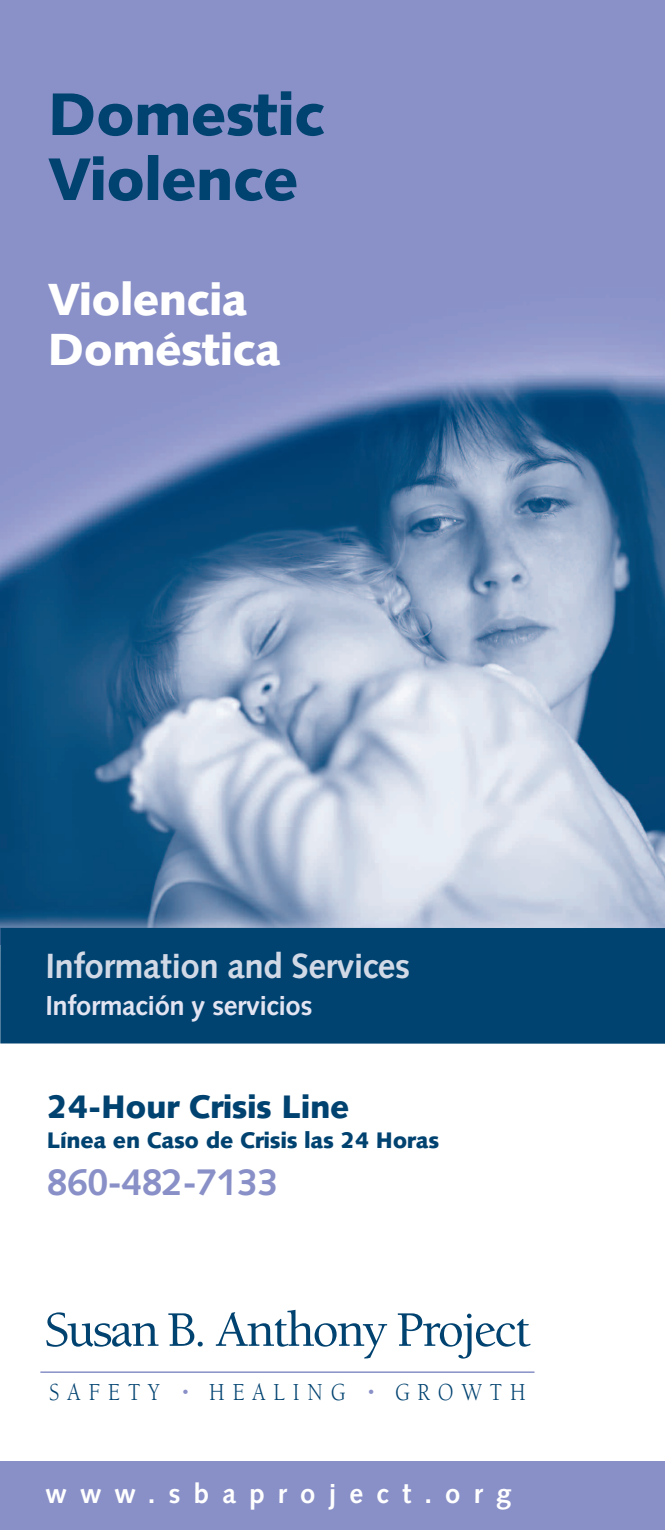
<style>
.page{position:relative;width:665px;height:1530px;background:#fff}
.page>*{position:absolute;margin:0;border:0;box-sizing:border-box;transform-origin:0 0}
.t1{font:900 60px/65px "Syntax";letter-spacing:-.015em;color:#004270}
.t2{font:500 51px "Berkeley";letter-spacing:-.045em;color:#004270}
.t3{font:900 45px/50px "Syntax";letter-spacing:-.015em;color:#fff}
.t4{font:700 37.5px "Syntax";letter-spacing:-.015em;color:#8990c7}
.t5{font:700 35px "Syntax";letter-spacing:-.015em;color:#d2d9e6}
.t6{font:900 32.5px "Syntax";letter-spacing:-.015em;color:#004270}
.t7{font:700 27.5px "Syntax";letter-spacing:-.015em;color:#e2e4f2}
.t8{font:700 27.5px "Syntax";letter-spacing:.48em;color:#fff}
.t9{font:25px "Berkeley";letter-spacing:.375em;color:#004270;scale:.85 1}
.t10{font:900 22.5px "Syntax";letter-spacing:-.015em;color:#004270}
.s1{font-size:16.5px;color:#8990c7}
</style>
<div class="page">
<img style="left:0;top:0;width:664px;height:928px">
<div style="left:0;top:928px;width:664px;height:116px;background:#004270"></div>
<hr style="left:40px;top:1371px;width:494px;height:2px;background:#8990c7">
<div style="left:0;top:1461px;width:664px;height:69px;background:#8990c7"></div>
<h1 class="t1" style="left:48px;top:88px;width:278px">Domestic<br>Violence</h1>
<h3 class="t3" style="left:48px;top:279px;width:234px">Violencia<br>Doméstica</h3>
<h3 class="t5" style="left:45px;top:952px;width:366px">Information and Services</h3>
<p class="t7" style="left:45px;top:994px;width:268px">Información y servicios</p>
<h3 class="t6" style="left:47px;top:1093px;width:304px">24-Hour Crisis Line</h3>
<p class="t10" style="left:47px;top:1131px;width:393px">Línea en Caso de Crisis las 24 Horas</p>
<h3 class="t4" style="left:47px;top:1167px;width:233px">860-482-7133</h3>
<h2 class="t2" style="left:44px;top:1310px;width:487px">Susan B. Anthony Project</h2>
<p class="t9" style="left:49px;top:1383px;width:561px">SAFETY <span class="s1">•</span> HEALING <span class="s1">•</span> GROWTH</p>
<p class="t8" style="left:45px;top:1482px;width:467px">www.sbaproject.org</p>
</div>
